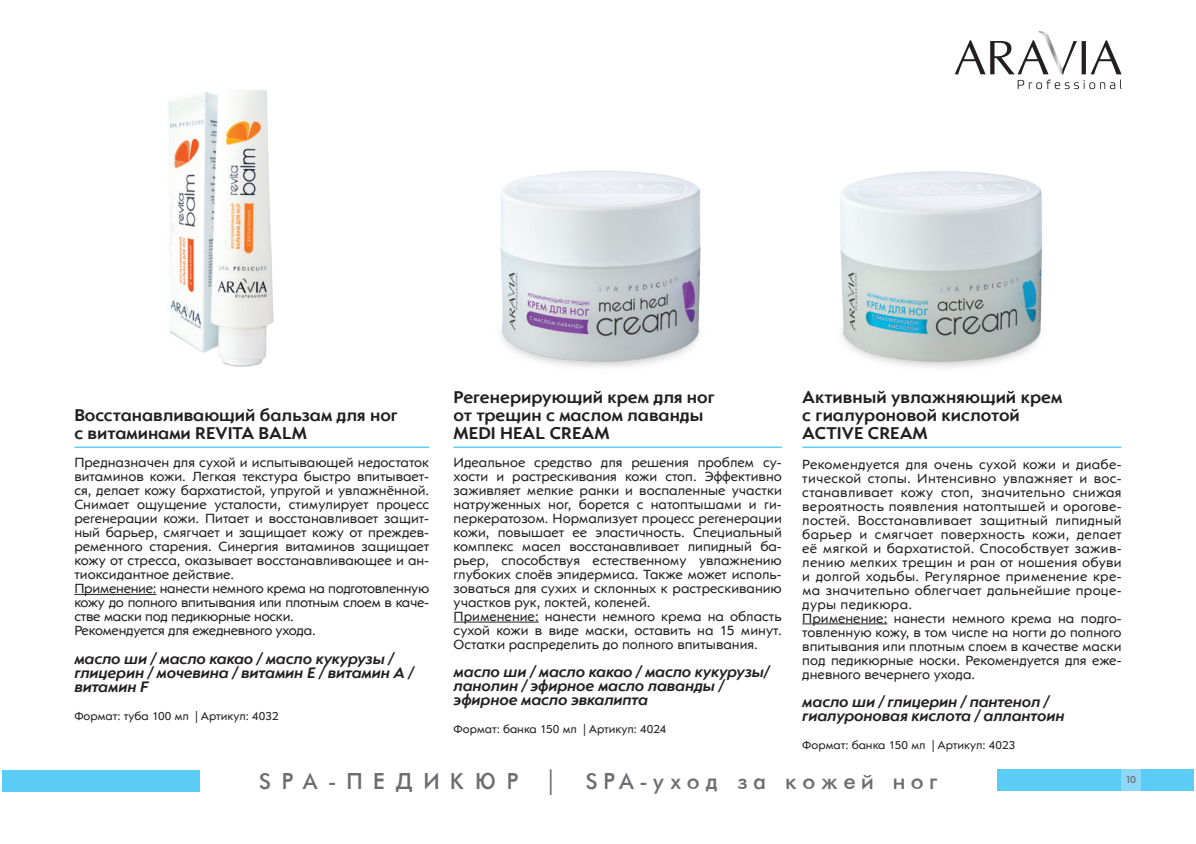
<style>
.page{position:relative;width:1196px;height:844px;background:#fff}
.page>*{position:absolute;margin:0;border:0;box-sizing:border-box;transform-origin:0 0}
.t1{font:25.6px "Futura";letter-spacing:.2em;color:#6c6d70}
.t2{font:700 18px "Opel Sans";color:#231f20}
.t3{font:italic 700 16px/14px "Opel Sans";letter-spacing:-.01em;color:#231f20}
.t4{font:14px/14px "Opel Sans";color:#231f20;text-align:justify}
.t5{font:14px "Opel Sans";letter-spacing:-.02em;color:#231f20}
.t6{font:12px "Opel Sans";color:#231f20}
.t7{font:11.4px "Futura";color:#6c6d70}
.s1{font-family:"Futura BT"}
</style>
<div class="page">
<div style="left:2px;top:770px;width:198px;height:21px;background:#5accf5"></div>
<div style="left:997px;top:769px;width:196px;height:22px;background:#5accf5"></div>
<div style="left:1121px;top:769px;width:19px;height:22px;background:#8dd7f7"></div>
<svg style="left:1017px;top:80px;width:104px;height:9px"></svg>
<svg style="left:955px;top:31px;width:166px;height:43px"></svg>
<img style="left:500px;top:170px;width:201px;height:198px">
<img style="left:840px;top:171px;width:203px;height:197px">
<hr style="left:453px;top:622px;width:85px;height:1px;background:#231f20">
<hr style="left:74px;top:594px;width:82px;height:1px;background:#231f20">
<hr style="left:802px;top:623px;width:85px;height:1px;background:#231f20">
<hr style="left:453px;top:446px;width:328px;height:2px;background:#5accf5">
<hr style="left:74px;top:446px;width:355px;height:2px;background:#5accf5">
<hr style="left:802px;top:446px;width:319px;height:2px;background:#5accf5">
<img style="left:168px;top:90px;width:106px;height:277px">
<p class="t2" style="left:74px;top:404px;width:325px">Восстанавливающий бальзам для ног</p>
<p class="t2" style="left:74px;top:422px;width:234px">с витаминами REVITA BALM</p>
<p class="t4" style="left:74px;top:455px;width:356px">Предназначен для сухой и испытывающей недостаток витаминов кожи. Легкая текстура быстро впитывает&shy;ся, делает кожу бархатистой, упругой и увлажнённой.<br>Снимает ощущение усталости, стимулирует процесс регенерации кожи. Питает и восстанавливает защит&shy;ный барьер, смягчает и защищает кожу от преждев&shy;ременного старения. Синергия витаминов защищает кожу от стресса, оказывает восстанавливающее и ан&shy;тиоксидантное действие.</p>
<p class="t4" style="left:74px;top:581px;width:356px">Применение: нанести немного крема на подготовленную кожу до полного впитывания или плотным слоем в каче&shy;стве маски под педикюрные носки.</p>
<p class="t5" style="left:74px;top:622px;width:243px">Рекомендуется для ежедневного ухода.</p>
<p class="t3" style="left:74px;top:651px;width:341px">масло ши / масло какао / масло кукурузы / глицерин / мочевина / витамин Е / витамин А / витамин F</p>
<p class="t6" style="left:74px;top:708px;width:206px">Формат: туба 100 мл | Артикул: 4032</p>
<p class="t2" style="left:453px;top:385px;width:263px">Регенерирующий крем для ног</p>
<p class="t2" style="left:453px;top:403px;width:251px">от трещин с маслом лаванды</p>
<p class="t2" style="left:453px;top:421px;width:157px">MEDI HEAL CREAM</p>
<p class="t4" style="left:453px;top:455px;width:329px">Идеальное средство для решения проблем су&shy;хости и растрескивания кожи стоп. Эффективно заживляет мелкие ранки и воспаленные участки натруженных ног, борется с натоптышами и ги&shy;перкератозом. Нормализует процесс регенерации кожи, повышает ее эластичность. Специальный комплекс масел восстанавливает липидный ба&shy;рьер, способствуя естественному увлажнению глубоких слоёв эпидермиса. Также может исполь&shy;зоваться для сухих и склонных к растрескиванию участков рук, локтей, коленей.</p>
<p class="t4" style="left:453px;top:609px;width:329px">Применение: нанести немного крема на область сухой кожи в виде маски, оставить на 15 минут.<br>Остатки распределить до полного впитывания.</p>
<p class="t3" style="left:453px;top:664px;width:317px">масло ши / масло какао / масло кукурузы/ ланолин / эфирное масло лаванды / эфирное масло эвкалипта</p>
<p class="t6" style="left:453px;top:722px;width:214px">Формат: банка 150 мл | Артикул: 4024</p>
<p class="t2" style="left:802px;top:385px;width:261px">Активный увлажняющий крем</p>
<p class="t2" style="left:802px;top:403px;width:219px">с гиалуроновой кислотой</p>
<p class="t2" style="left:802px;top:421px;width:127px">ACTIVE CREAM</p>
<p class="t4" style="left:802px;top:457px;width:321px">Рекомендуется для очень сухой кожи и диабе&shy;тической стопы. Интенсивно увлажняет и вос&shy;станавливает кожу стоп, значительно снижая вероятность появления натоптышей и орогове&shy;лостей. Восстанавливает защитный липидный барьер и смягчает поверхность кожи, делает её мягкой и бархатистой. Способствует зажив&shy;лению мелких трещин и ран от ношения обуви и долгой ходьбы. Регулярное применение кре&shy;ма значительно облегчает дальнейшие проце&shy;дуры педикюра.</p>
<p class="t4" style="left:802px;top:611px;width:321px">Применение: нанести немного крема на подго&shy;товленную кожу, в том числе на ногти до полного впитывания или плотным слоем в качестве маски под педикюрные носки. Рекомендуется для еже&shy;дневного вечернего ухода.</p>
<p class="t3" style="left:802px;top:694px;width:264px">масло ши / глицерин / пантенол / гиалуроновая кислота / аллантоин</p>
<p class="t6" style="left:802px;top:738px;width:214px">Формат: банка 150 мл | Артикул: 4023</p>
<h1 class="t1" style="left:258px;top:769px;width:681px">S P A - П Е Д И К Ю Р <span class="s1">|</span> SPA-уход за кожей ног</h1>
<p class="t7" style="left:1126px;top:774px;width:12px">10</p>
</div>
